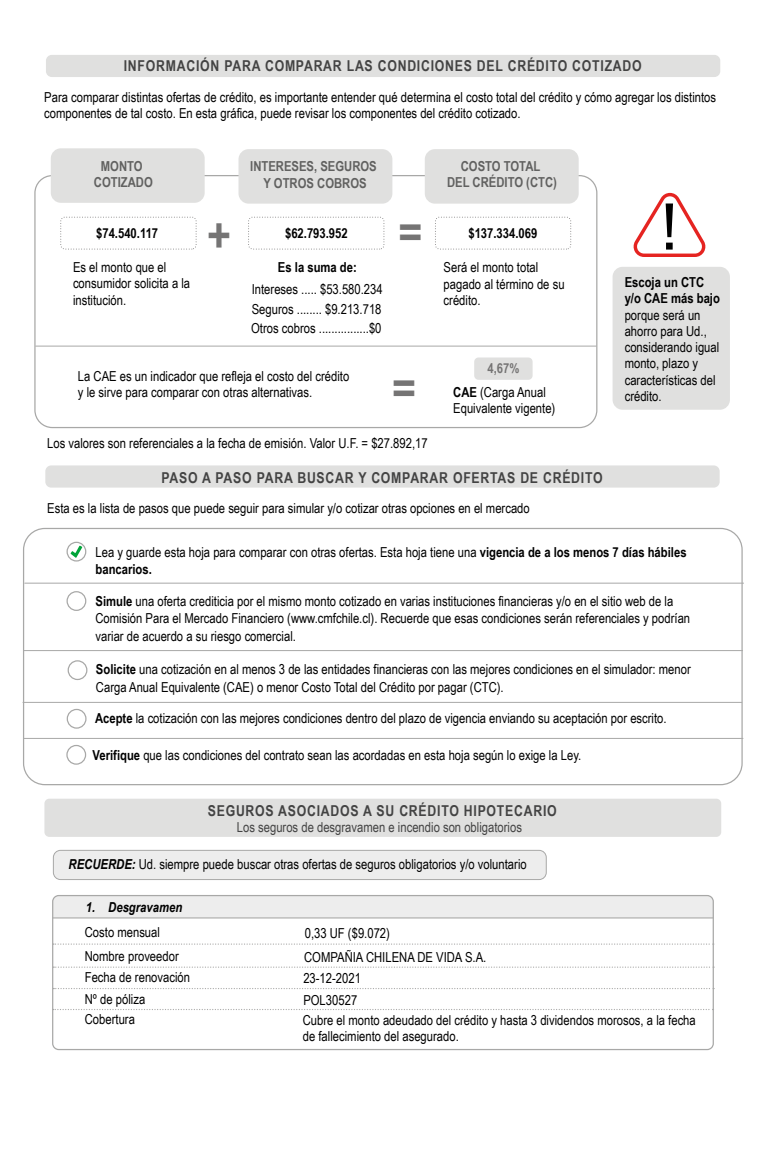
<style>
.page{position:relative;width:765px;height:1163px;background:#fff}
.page>*{position:absolute;margin:0;border:0;box-sizing:border-box;transform-origin:0 0}
.t1{font:700 50px "Arial Narrow";color:#757474}
.t2{font:700 15px "Arial Narrow";letter-spacing:.05em;color:#434343}
.t3{font:13.75px/16.2px "Arial Narrow";color:#010101}
.t4{font:700 13.75px/16.2px "Arial Narrow";color:#010101}
.t5{font:700 13.75px/16.2px "Arial Narrow";color:#616160;text-align:center}
.t6{font:13.75px "Arial Narrow";color:#434343}
.t7{font:italic 700 13.75px "Arial Narrow";color:#010101}
.t8{font:700 13.75px "Arial Narrow";color:#757474}
.s1{font-weight:700}
.s2{font-weight:700;font-style:italic}
</style>
<div class="page">
<div style="left:54px;top:896px;width:658px;height:21px;background:#ededed"></div>
<div style="left:46px;top:55px;width:674px;height:22px;background:#e0e0df;border-radius:6px"></div>
<div style="left:45px;top:465px;width:675px;height:22px;background:#e0e0df;border-radius:6px"></div>
<div style="left:44px;top:798px;width:677px;height:38px;background:#e0e0df;border-radius:5px"></div>
<svg style="left:54px;top:943px;width:656px;height:1px"></svg>
<hr style="left:53px;top:917px;width:660px;height:1px;background:#a8a8a7">
<svg style="left:54px;top:966px;width:656px;height:1px"></svg>
<svg style="left:54px;top:988px;width:656px;height:1px"></svg>
<div style="left:52px;top:894px;width:662px;height:155px;border:1px solid #a8a8a7;border-radius:6px"></div>
<div style="left:53px;top:850px;width:493px;height:29px;background:#ededed;border-radius:7px"></div>
<div style="left:53px;top:849px;width:494px;height:30px;border:1px solid #a8a8a7;border-radius:7px"></div>
<div style="left:474px;top:357px;width:59px;height:23px;background:#e0e0df;border-radius:4px"></div>
<div style="left:51px;top:148px;width:154px;height:55px;background:#e0e0df;border-radius:10px"></div>
<div style="left:239px;top:149px;width:153px;height:55px;background:#e0e0df;border-radius:10px"></div>
<div style="left:425px;top:149px;width:154px;height:55px;background:#e0e0df;border-radius:10px"></div>
<div style="left:613px;top:267px;width:117px;height:142px;background:#e0e0df;border-radius:10px"></div>
<div style="left:66px;top:744px;width:20px;height:20px;border:1px solid #a8a8a7;border-radius:50%"></div>
<div style="left:67px;top:541px;width:19px;height:20px;border:1px solid #a8a8a7;border-radius:50%"></div>
<div style="left:67px;top:591px;width:19px;height:20px;border:1px solid #a8a8a7;border-radius:50%"></div>
<div style="left:68px;top:660px;width:19px;height:20px;border:1px solid #a8a8a7;border-radius:50%"></div>
<div style="left:67px;top:708px;width:20px;height:20px;border:1px solid #a8a8a7;border-radius:50%"></div>
<hr style="left:36px;top:345px;width:560px;height:1px;background:#a8a8a7">
<svg style="left:71px;top:545px;width:11px;height:13px"></svg>
<hr style="left:25px;top:583px;width:719px;height:1px;background:#a8a8a7">
<hr style="left:24px;top:650px;width:719px;height:1px;background:#a8a8a7">
<hr style="left:23px;top:702px;width:719px;height:1px;background:#a8a8a7">
<hr style="left:24px;top:738px;width:719px;height:1px;background:#a8a8a7">
<div style="left:60px;top:217px;width:137px;height:32px;border:1px dashed #7c7b7b;border-radius:4px"></div>
<div style="left:248px;top:217px;width:136px;height:32px;border:1px dashed #7c7b7b;border-radius:4px"></div>
<div style="left:435px;top:217px;width:136px;height:32px;border:1px dashed #7c7b7b;border-radius:4px"></div>
<svg style="left:633px;top:193px;width:73px;height:64px"></svg>
<p class="t2" style="left:124px;top:54px;width:519px">INFORMACIÓN PARA COMPARAR LAS CONDICIONES DEL CRÉDITO COTIZADO</p>
<p class="t3" style="left:44px;top:88px;width:673px">Para comparar distintas ofertas de crédito, es importante entender qué determina el costo total del crédito y cómo agregar los distintos componentes de tal costo. En esta gráfica, puede revisar los componentes del crédito cotizado.</p>
<p class="t5" style="left:94px;top:157px;width:60px">MONTO<br>COTIZADO</p>
<p class="t5" style="left:250px;top:157px;width:128px">INTERESES, SEGUROS<br>Y OTROS COBROS</p>
<p class="t5" style="left:447px;top:157px;width:111px">COSTO TOTAL<br>DEL CRÉDITO (CTC)</p>
<p class="t4" style="left:96px;top:224px;width:64px">$74.540.117</p>
<h1 class="t1" style="left:207px;top:197px;width:25px">+</h1>
<h1 class="t1" style="left:398px;top:196px;width:25px">=</h1>
<p class="t4" style="left:285px;top:224px;width:64px">$62.793.952</p>
<p class="t4" style="left:468px;top:224px;width:70px">$137.334.069</p>
<p class="t3" style="left:73px;top:258px;width:119px">Es el monto que el consumidor solicita a la institución.</p>
<p class="t3" style="left:444px;top:259px;width:122px">Será el monto total pagado al término de su crédito.</p>
<p class="t4" style="left:278px;top:259px;width:80px">Es la suma de:</p>
<p class="t3" style="left:251px;top:278px;width:133px;line-height:19.9px;text-align:justify">Intereses ..... $53.580.234<br>Seguros ........ $9.213.718<br>Otros cobros ................$0</p>
<p class="t3" style="left:78px;top:367px;width:273px">La CAE es un indicador que refleja el costo del crédito y le sirve para comparar con otras alternativas.</p>
<h1 class="t1" style="left:392px;top:352px;width:25px">=</h1>
<p class="t8" style="left:487px;top:358px;width:33px">4,67%</p>
<p class="t3" style="left:453px;top:383px;width:104px"><span class="s1">CAE</span> (Carga Anual<br>Equivalente vigente)</p>
<p class="t3" style="left:47px;top:434px;width:382px">Los valores son referenciales a la fecha de emisión. Valor U.F. = $27.892,17</p>
<p class="t2" style="left:162px;top:466px;width:443px">PASO A PASO PARA BUSCAR Y COMPARAR OFERTAS DE CRÉDITO</p>
<p class="t3" style="left:47px;top:499px;width:484px">Esta es la lista de pasos que puede seguir para simular y/o cotizar otras opciones en el mercado</p>
<p class="t4" style="left:625px;top:273px;width:97px">Escoja un CTC y/o CAE más bajo</p>
<p class="t3" style="left:625px;top:306px;width:96px">porque será un ahorro para Ud., considerando igual monto, plazo y características del crédito.</p>
<p class="t3" style="left:96px;top:542px;width:593px;line-height:17.5px">Lea y guarde esta hoja para comparar con otras ofertas. Esta hoja tiene una <span class="s1">vigencia de a los menos 7 días hábiles bancarios.</span></p>
<p class="t3" style="left:96px;top:591px;width:596px;line-height:17.5px"><span class="s1">Simule</span> una oferta crediticia por el mismo monto cotizado en varias instituciones financieras y/o en el sitio web de la<br>Comisión Para el Mercado Financiero (www.cmfchile.cl). Recuerde que esas condiciones serán referenciales y podrían variar de acuerdo a su riesgo comercial.</p>
<p class="t3" style="left:96px;top:660px;width:596px;line-height:17.5px"><span class="s1">Solicite</span> una cotización en al menos 3 de las entidades financieras con las mejores condiciones en el simulador: menor<br>Carga Anual Equivalente (CAE) o menor Costo Total del Crédito por pagar (CTC).</p>
<p class="t3" style="left:95px;top:709px;width:573px"><span class="s1">Acepte</span> la cotización con las mejores condiciones dentro del plazo de vigencia enviando su aceptación por escrito.</p>
<p class="t3" style="left:93px;top:746px;width:490px"><span class="s1">Verifique</span> que las condiciones del contrato sean las acordadas en esta hoja según lo exige la Ley.</p>
<p class="t2" style="left:208px;top:798px;width:351px">SEGUROS ASOCIADOS A SU CRÉDITO HIPOTECARIO</p>
<p class="t6" style="left:237px;top:816px;width:287px">Los seguros de desgravamen e incendio son obligatorios</p>
<p class="t3" style="left:69px;top:855px;width:460px"><span class="s2">RECUERDE:</span> Ud. siempre puede buscar otras ofertas de seguros obligatorios y/o voluntario</p>
<p class="t7" style="left:86px;top:896px;width:98px">1. Desgravamen</p>
<p class="t3" style="left:85px;top:923px;width:77px">Costo mensual</p>
<p class="t3" style="left:85px;top:944px;width:107px;line-height:21px">Nombre proveedor<br>Fecha de renovación<br>Nº de póliza<br>Cobertura</p>
<p class="t3" style="left:305px;top:924px;width:87px">0,33 UF ($9.072)</p>
<p class="t3" style="left:304px;top:948px;width:184px">COMPAÑIA CHILENA DE VIDA S.A.</p>
<p class="t3" style="left:303px;top:969px;width:59px">23-12-2021</p>
<p class="t3" style="left:303px;top:1011px;width:395px">Cubre el monto adeudado del crédito y hasta 3 dividendos morosos, a la fecha de fallecimiento del asegurado.</p>
<p class="t3" style="left:303px;top:991px;width:55px">POL30527</p>
</div>
